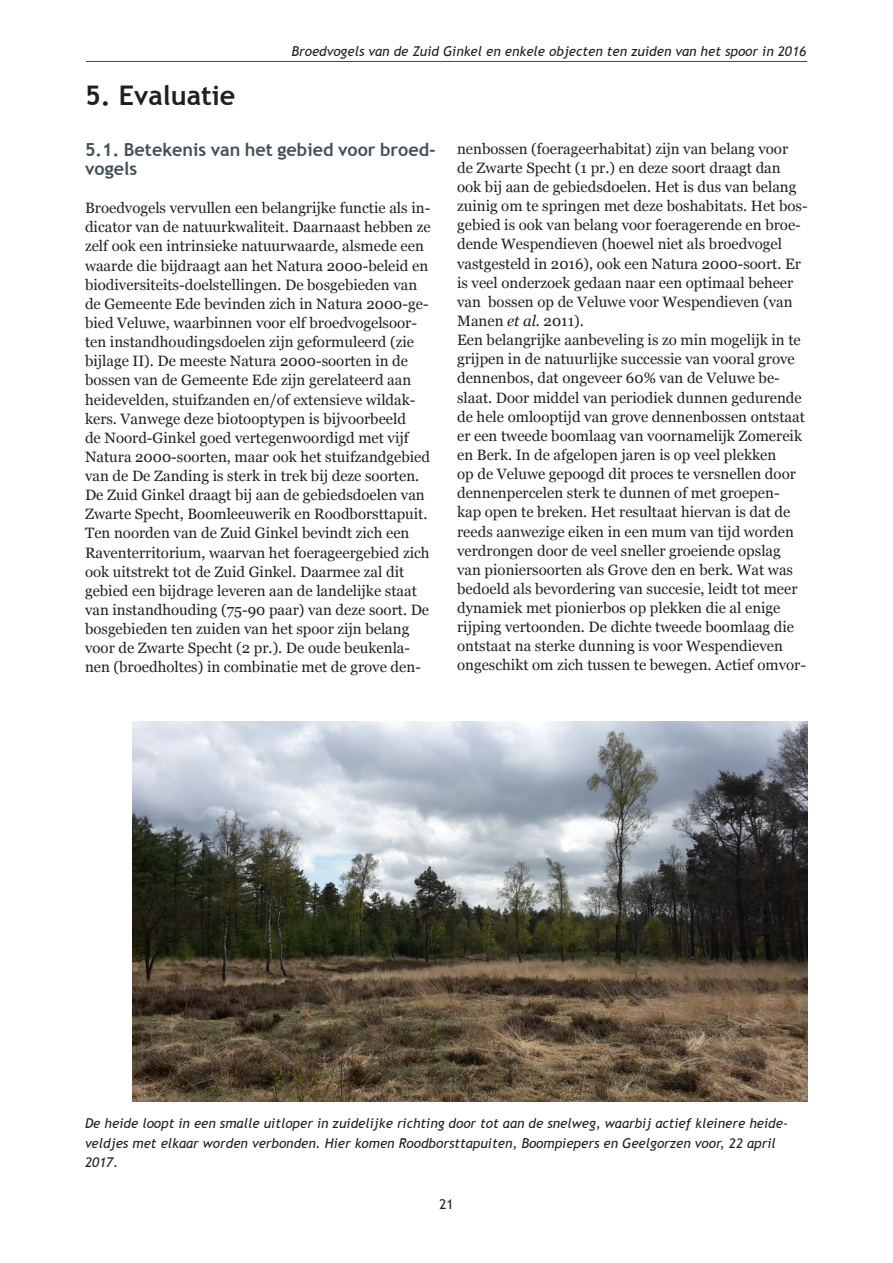
<style>
.page{position:relative;width:893px;height:1263px;background:#fff}
.page>*{position:absolute;margin:0;border:0;box-sizing:border-box;transform-origin:0 0}
.hoofdstuktitel{font:700 27px "Trebuchet MS";color:#231f20}
.paragraaf{font:700 18px/19.2px "Trebuchet MS";color:#425159}
.hoofdtekst{font:15px/19.2px "Georgia";color:#231f20}
.hoofdtekst-2{font:italic 13.5px/19.2px "Trebuchet MS";color:#231f20}
.t1{font:13.5px "Trebuchet MS";color:#231f20}
.s1{font-style:italic}
</style>
<div class="page">
<hr style="left:86px;top:61px;width:721px;height:1px;background:#00657c">
<img style="left:132px;top:721px;width:676px;height:380px">
<p class="hoofdtekst-2" style="left:291px;top:42px;width:516px">Broedvogels van de Zuid Ginkel en enkele objecten ten zuiden van het spoor in 2016</p>
<p class="hoofdstuktitel" style="left:85px;top:78px;width:152px">5. Evaluatie</p>
<p class="paragraaf" style="left:85px;top:140px;width:352px">5.1. Betekenis van het gebied voor broed&shy;vogels</p>
<p class="hoofdtekst" style="left:85px;top:199px;width:347px">Broedvogels vervullen een belangrijke functie als in&shy;dicator van de natuurkwaliteit. Daarnaast hebben ze zelf ook een intrinsieke natuurwaarde, alsmede een waarde die bijdraagt aan het Natura 2000-beleid en biodiversiteits-doelstellingen. De bosgebieden van de Gemeente Ede bevinden zich in Natura 2000-ge&shy;bied Veluwe, waarbinnen voor elf broedvogelsoor&shy;ten instandhoudingsdoelen zijn geformuleerd (zie bijlage II). De meeste Natura 2000-soorten in de bossen van de Gemeente Ede zijn gerelateerd aan heidevelden, stuifzanden en/of extensieve wildak&shy;kers. Vanwege deze biotooptypen is bijvoorbeeld<br>de Noord-Ginkel goed vertegenwoordigd met vijf Natura 2000-soorten, maar ook het stuifzandgebied van de De Zanding is sterk in trek bij deze soorten.</p>
<p class="hoofdtekst" style="left:85px;top:486px;width:346px">De Zuid Ginkel draagt bij aan de gebiedsdoelen van Zwarte Specht, Boomleeuwerik en Roodborsttapuit.<br>Ten noorden van de Zuid Ginkel bevindt zich een Raventerritorium, waarvan het foerageergebied zich ook uitstrekt tot de Zuid Ginkel. Daarmee zal dit gebied een bijdrage leveren aan de landelijke staat van instandhouding (75-90 paar) van deze soort. De bosgebieden ten zuiden van het spoor zijn belang voor de Zwarte Specht (2 pr.). De oude beukenla&shy;nen (broedholtes) in combinatie met de grove den-</p>
<p class="hoofdtekst" style="left:457px;top:139px;width:352px">nenbossen (foerageerhabitat) zijn van belang voor<br>de Zwarte Specht (1 pr.) en deze soort draagt dan ook bij aan de gebiedsdoelen. Het is dus van belang zuinig om te springen met deze boshabitats. Het bos&shy;gebied is ook van belang voor foeragerende en broe&shy;dende Wespendieven (hoewel niet als broedvogel vastgesteld in 2016), ook een Natura 2000-soort. Er is veel onderzoek gedaan naar een optimaal beheer van bossen op de Veluwe voor Wespendieven (van Manen <span class="s1">et al.</span> 2011).</p>
<p class="hoofdtekst" style="left:457px;top:331px;width:350px">Een belangrijke aanbeveling is zo min mogelijk in te grijpen in de natuurlijke successie van vooral grove dennenbos, dat ongeveer 60% van de Veluwe be&shy;slaat. Door middel van periodiek dunnen gedurende de hele omlooptijd van grove dennenbossen ontstaat er een tweede boomlaag van voornamelijk Zomereik en Berk. In de afgelopen jaren is op veel plekken<br>op de Veluwe gepoogd dit proces te versnellen door dennenpercelen sterk te dunnen of met groepen&shy;kap open te breken. Het resultaat hiervan is dat de reeds aanwezige eiken in een mum van tijd worden verdrongen door de veel sneller groeiende opslag van pioniersoorten als Grove den en berk. Wat was bedoeld als bevordering van succesie, leidt tot meer dynamiek met pionierbos op plekken die al enige rijping vertoonden. De dichte tweede boomlaag die ontstaat na sterke dunning is voor Wespendieven ongeschikt om zich tussen te bewegen. Actief omvor-</p>
<p class="hoofdtekst-2" style="left:85px;top:1114px;width:704px">De heide loopt in een smalle uitloper in zuidelijke richting door tot aan de snelweg, waarbij actief kleinere heide&shy;veldjes met elkaar worden verbonden. Hier komen Roodborsttapuiten, Boompiepers en Geelgorzen voor, 22 april<br>2017.</p>
<p class="t1" style="left:439px;top:1196px;width:16px">21</p>
</div>
